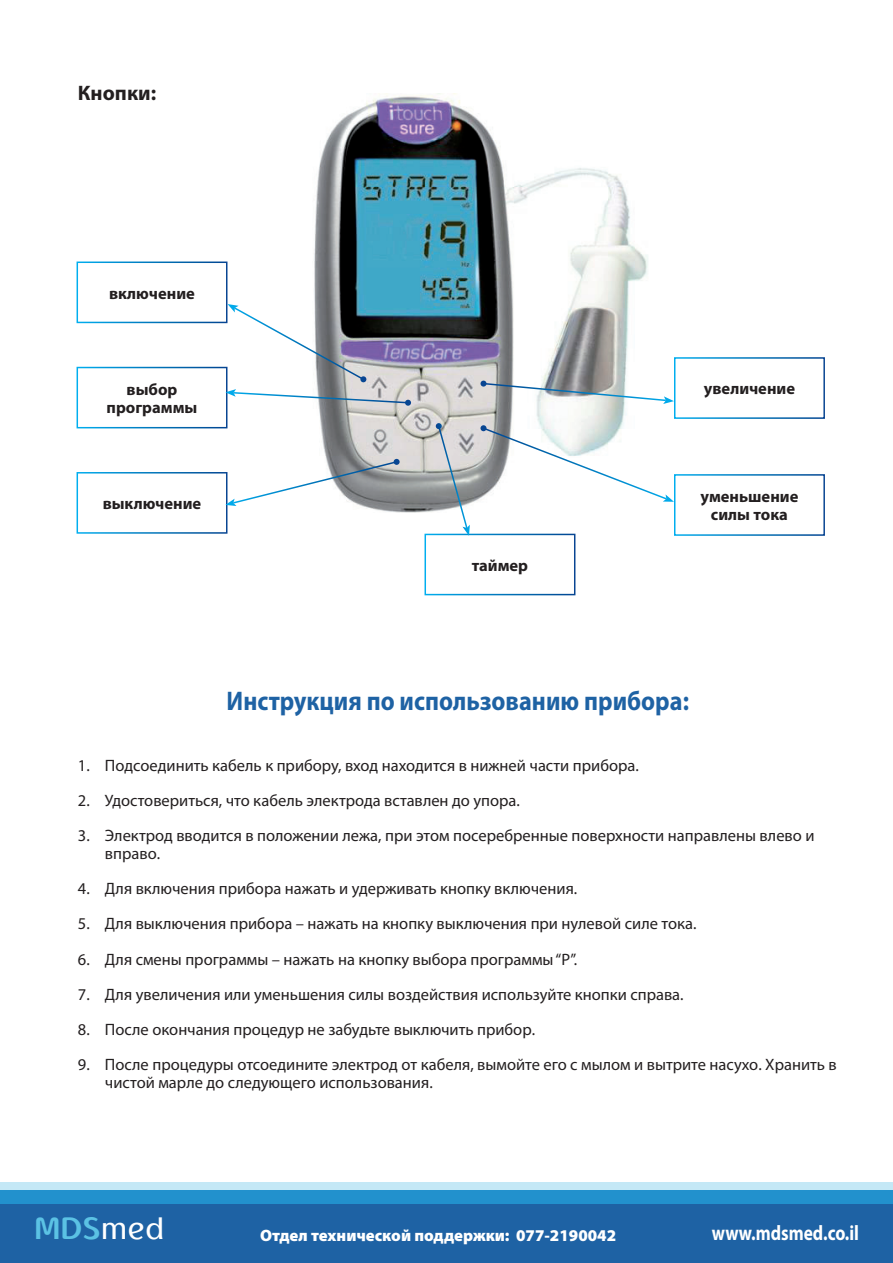
<style>
.page{position:relative;width:893px;height:1263px;background:#fff}
.page>*{position:absolute;margin:0;border:0;box-sizing:border-box;transform-origin:0 0}
.t1{font:700 31.65px "En Typogarph";color:#5bc2e4}
.t2{font:700 27px "Myriad Pro";color:#1e62a4;scale:.9 1}
.t3{font:700 21px "Myriad Pro";color:#fff;scale:.83 1}
.t4{font:700 21px "Myriad Pro";color:#231f20}
.t5{font:16.5px/35.1px "Myriad Pro";color:#231f20}
.t6{font:700 16.5px/18.1px "Myriad Pro";color:#231f20;text-align:center}
.t7{font:900 16.5px "Myriad Pro";color:#fff}
.s1{font-weight:400;color:#fff}
</style>
<div class="page">
<img style="left:314px;top:95px;width:334px;height:417px">
<div style="left:674px;top:474px;width:151px;height:62px;border:2px solid #fff"></div>
<div style="left:674px;top:357px;width:151px;height:62px;border:2px solid #fff"></div>
<div style="left:424px;top:534px;width:151px;height:61px;border:2px solid #fff"></div>
<div style="left:77px;top:367px;width:150px;height:61px;border:2px solid #fff"></div>
<div style="left:77px;top:261px;width:150px;height:62px;border:2px solid #fff"></div>
<div style="left:77px;top:472px;width:150px;height:62px;border:2px solid #fff"></div>
<svg style="left:227px;top:304px;width:139px;height:78px"></svg>
<svg style="left:225px;top:389px;width:186px;height:17px"></svg>
<svg style="left:225px;top:459px;width:175px;height:47px"></svg>
<svg style="left:436px;top:423px;width:34px;height:113px"></svg>
<svg style="left:480px;top:381px;width:194px;height:23px"></svg>
<svg style="left:480px;top:425px;width:194px;height:77px"></svg>
<div style="left:0;top:1183px;width:893px;height:8px;background:#c4e8f6"></div>
<div style="left:0;top:1198px;width:893px;height:65px;background:#1e62a4"></div>
<div style="left:0;top:1191px;width:893px;height:13px;background:#2291cd"></div>
<p class="t4" style="left:78px;top:79px;width:80px">Кнопки:</p>
<p class="t6" style="left:109px;top:283px;width:87px">включение</p>
<p class="t6" style="left:107px;top:380px;width:92px">выбор программы</p>
<p class="t6" style="left:103px;top:494px;width:100px">выключение</p>
<p class="t6" style="left:472px;top:555px;width:58px">таймер</p>
<p class="t6" style="left:704px;top:379px;width:93px">увеличение</p>
<p class="t6" style="left:700px;top:487px;width:99px">уменьшение силы тока</p>
<h2 class="t2" style="left:227px;top:683px;width:515px">Инструкция по использованию прибора:</h2>
<p class="t5" style="left:78px;top:747px;width:13px">1.</p>
<p class="t5" style="left:105px;top:747px;width:535px">Подсоединить кабель к прибору, вход находится в нижней части прибора.</p>
<p class="t5" style="left:78px;top:782px;width:13px">2.</p>
<p class="t5" style="left:105px;top:782px;width:416px">Удостовериться, что кабель электрода вставлен до упора.</p>
<p class="t5" style="left:78px;top:818px;width:13px">3.</p>
<p class="t5" style="left:105px;top:818px;width:711px">Электрод вводится в положении лежа, при этом посеребренные поверхности направлены влево и</p>
<p class="t5" style="left:78px;top:871px;width:13px">4.</p>
<p class="t5" style="left:105px;top:836px;width:474px">вправо.<br>Для включения прибора нажать и удерживать кнопку включения.</p>
<p class="t5" style="left:78px;top:906px;width:13px">5.</p>
<p class="t5" style="left:105px;top:906px;width:593px">Для выключения прибора – нажать на кнопку выключения при нулевой силе тока.</p>
<p class="t5" style="left:78px;top:941px;width:13px">6.</p>
<p class="t5" style="left:105px;top:941px;width:474px">Для смены программы – нажать на кнопку выбора программы . “P“</p>
<p class="t5" style="left:78px;top:976px;width:13px">7.</p>
<p class="t5" style="left:105px;top:976px;width:580px">Для увеличения или уменьшения силы воздействия используйте кнопки справа.</p>
<p class="t5" style="left:78px;top:1012px;width:13px">8.</p>
<p class="t5" style="left:105px;top:1012px;width:432px">После окончания процедур не забудьте выключить прибор.</p>
<p class="t5" style="left:78px;top:1047px;width:13px">9.</p>
<p class="t5" style="left:105px;top:1047px;width:733px">После процедуры отсоедините электрод от кабеля, вымойте его с мылом и вытрите насухо. Хранить в</p>
<p class="t5" style="left:105px;top:1065px;width:329px">чистой марле до следующего использования.</p>
<h1 class="t1" style="left:34px;top:1206px;width:132px">MDS<span class="s1">med</span></h1>
<p class="t7" style="left:260px;top:1225px;width:357px">Отдел технической поддержки: 077-2190042</p>
<p class="t3" style="left:712px;top:1219px;width:179px">www.mdsmed c o. i l.</p>
</div>
